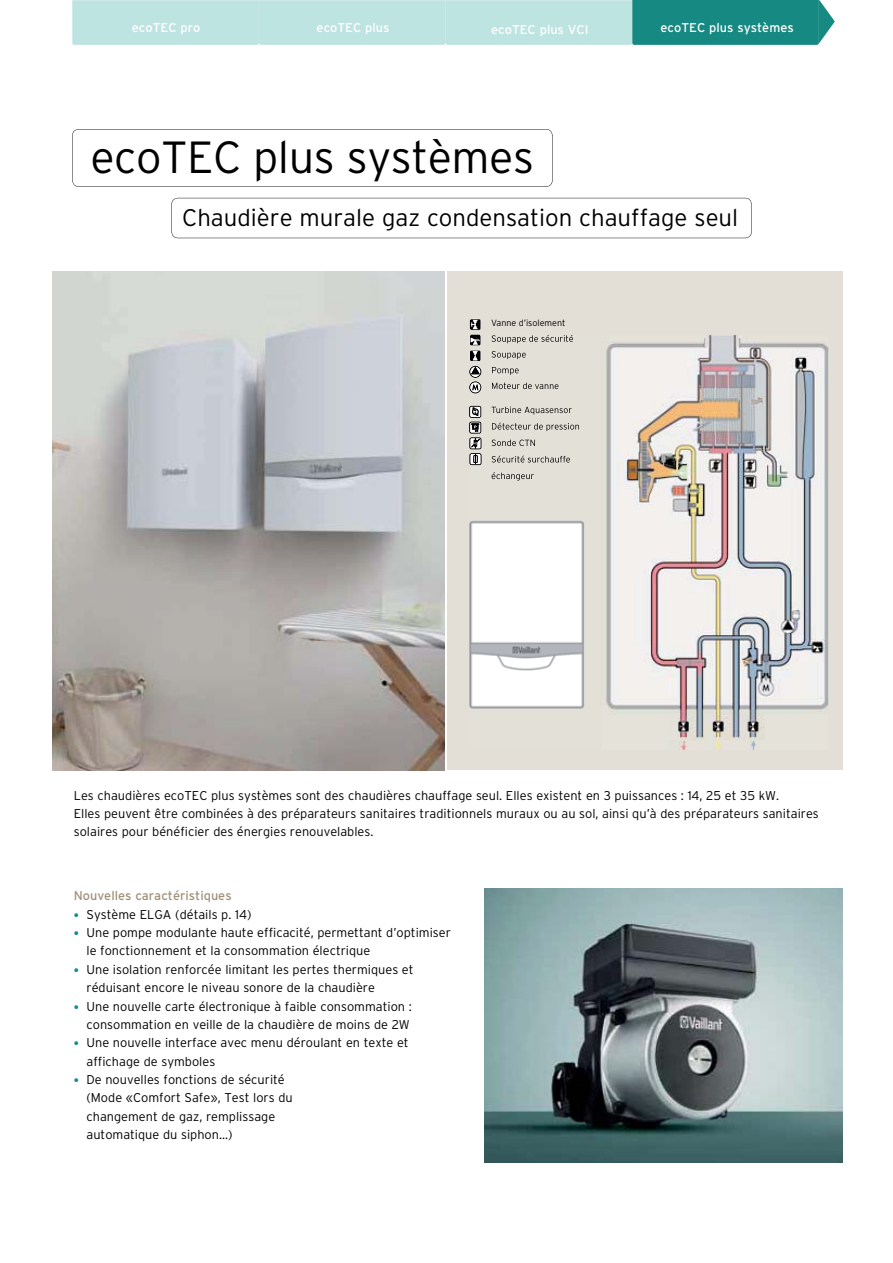
<style>
.page{position:relative;width:893px;height:1263px;background:#fff}
.page>*{position:absolute;margin:0;border:0;box-sizing:border-box;transform-origin:0 0}
.t1{font:300 45px "Interstate";letter-spacing:-.01em;color:#000}
.t2{font:300 24px "Interstate";color:#000}
.t3{font:300 12.75px/18.3px "Interstate";color:#000}
.t4{font:12.75px "Interstate";color:#fff}
.t5{font:12.75px "Interstate";color:#a19179}
.t6{font:300 9px "Interstate";color:#000}
.s1{font-weight:700;font-size:10.5px;color:#178b88}
</style>
<div class="page">
<div style="left:447px;top:272px;width:396px;height:498px;background:#e3dfd7"></div>
<svg style="left:171px;top:198px;width:581px;height:40px"></svg>
<svg style="left:72px;top:129px;width:480px;height:58px"></svg>
<img style="left:485px;top:889px;width:358px;height:274px">
<img style="left:52px;top:272px;width:392px;height:498px">
<svg style="left:72px;top:0;width:763px;height:45px;background:#94cdca"></svg>
<img style="left:469px;top:336px;width:115px;height:373px">
<svg style="left:469px;top:319px;width:12px;height:74px"></svg>
<svg style="left:469px;top:406px;width:12px;height:59px"></svg>
<img style="left:492px;top:335px;width:81px;height:9px">
<img style="left:492px;top:335px;width:67px;height:8px">
<img style="left:492px;top:351px;width:34px;height:8px">
<img style="left:492px;top:367px;width:27px;height:8px">
<img style="left:492px;top:382px;width:66px;height:7px">
<img style="left:563px;top:406px;width:9px;height:9px">
<img style="left:492px;top:406px;width:71px;height:9px">
<img style="left:563px;top:423px;width:16px;height:8px">
<img style="left:492px;top:423px;width:71px;height:8px">
<img style="left:492px;top:439px;width:43px;height:7px">
<img style="left:559px;top:456px;width:11px;height:7px">
<img style="left:492px;top:456px;width:67px;height:7px">
<img style="left:492px;top:472px;width:42px;height:9px">
<img style="left:606px;top:335px;width:222px;height:415px">
<p class="t4" style="left:132px;top:23px;width:70px">ecoTEC pro</p>
<p class="t4" style="left:317px;top:23px;width:74px">ecoTEC plus</p>
<p class="t4" style="left:660px;top:23px;width:135px">ecoTEC plus systèmes</p>
<p class="t4" style="left:491px;top:24px;width:99px">ecoTEC plus VCI</p>
<h1 class="t1" style="left:90px;top:141px;width:445px">ecoTEC plus systèmes</h1>
<h2 class="t2" style="left:182px;top:208px;width:557px">Chaudière murale gaz condensation chauffage seul</h2>
<p class="t6" style="left:491px;top:320px;width:76px">Vanne d’isolement</p>
<p class="t3" style="left:74px;top:787px;width:746px">Les chaudières ecoTEC plus systèmes sont des chaudières chauffage seul. Elles existent en 3 puissances : 14, 25 et 35 kW.<br>Elles peuvent être combinées à des préparateurs sanitaires traditionnels muraux ou au sol, ainsi qu’à des préparateurs sanitaires solaires pour bénéficier des énergies renouvelables.</p>
<p class="t5" style="left:74px;top:891px;width:159px">Nouvelles caractéristiques</p>
<p class="t3" style="left:74px;top:906px;width:179px"><span class="s1">•</span> Système ELGA (détails p. 14)</p>
<p class="t3" style="left:87px;top:924px;width:366px;text-indent:-13px"><span class="s1">•</span> Une pompe modulante haute efficacité, permettant d’optimiser le fonctionnement et la consommation électrique</p>
<p class="t3" style="left:87px;top:961px;width:329px;text-indent:-13px"><span class="s1">•</span> Une isolation renforcée limitant les pertes thermiques et réduisant encore le niveau sonore de la chaudière</p>
<p class="t3" style="left:74px;top:998px;width:340px;text-align:right"><span class="s1">•</span> Une nouvelle carte électronique à faible consommation : consommation en veille de la chaudière de moins de 2W</p>
<p class="t3" style="left:87px;top:1035px;width:324px;text-indent:-13px"><span class="s1">•</span> Une nouvelle interface avec menu déroulant en texte et affichage de symboles</p>
<p class="t3" style="left:87px;top:1071px;width:208px;text-indent:-13px"><span class="s1">•</span> De nouvelles fonctions de sécurité (Mode «Comfort Safe», Test lors du changement de gaz, remplissage automatique du siphon...)</p>
</div>
